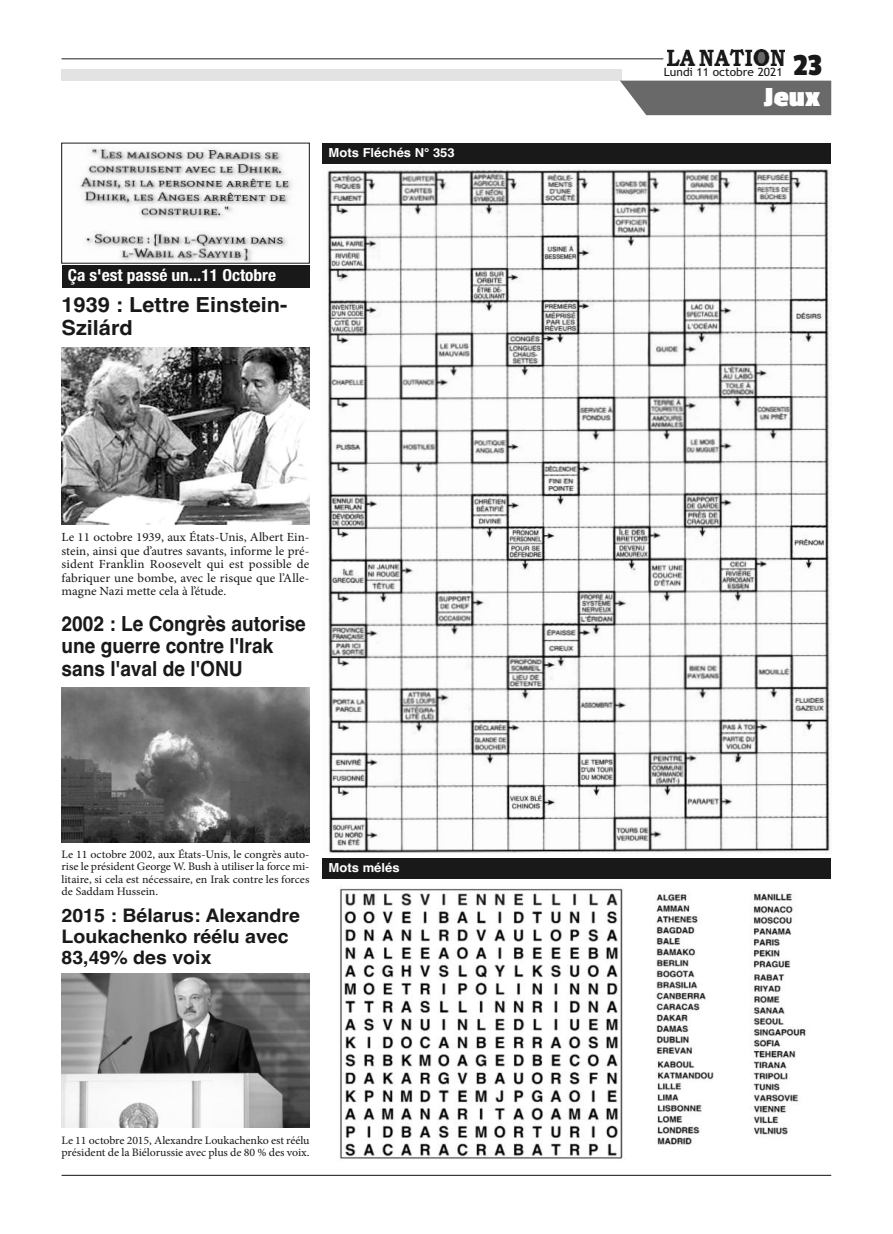
<style>
.page{position:relative;width:893px;height:1234px;background:#fff}
.page>*{position:absolute;margin:0;border:0;box-sizing:border-box;transform-origin:0 0}
.t1{font:32.1px "Passion One";color:#191919;scale:1.05 1}
.t2{font:700 28.95px "Passion One";color:#fff;scale:1.05 1}
.t3{font:700 20.7px/22.8px "Helvetica";color:#191919;scale:.92 1}
.t4{font:700 20.7px/22.8px "Helvetica";color:#191919;scale:1.05 1}
.t5{font:700 18.6px/20.7px "Helvetica";color:#191919;scale:1.05 1}
.t6{font:700 condensed 16.5px "Helvetica Neue";color:#fff;scale:1.05 1}
.t7{font:12.45px/13.5px "Minion Pro";color:#191919;text-align:justify;scale:1.05 1}
.t8{font:700 12.45px "Helvetica";color:#fff;scale:1.05 1}
.t9{font:11.4px/12.5px "Minion Pro";letter-spacing:-.005em;color:#191919;text-align:justify;scale:1.05 1}
.t10{font:11.4px "Trebuchet MS";color:#191919;scale:1.05 1}
</style>
<div class="page">
<hr style="left:62px;top:1174px;width:769px;height:1px;background:#191919">
<img style="left:667px;top:49px;width:117px;height:16px">
<hr style="left:62px;top:59px;width:601px;height:1px;background:#191919">
<div style="left:62px;top:69px;width:560px;height:11px;background:#e3e3e3"></div>
<div style="left:620px;top:81px;width:211px;height:34px;background:#696969"></div>
<div style="left:322px;top:143px;width:509px;height:20px;background:#191919"></div>
<div style="left:322px;top:857px;width:509px;height:21px;background:#191919"></div>
<div style="left:62px;top:265px;width:247px;height:22px;background:#191919"></div>
<img style="left:62px;top:347px;width:247px;height:177px">
<img style="left:62px;top:687px;width:247px;height:154px">
<img style="left:62px;top:973px;width:247px;height:154px">
<img style="left:80px;top:147px;width:212px;height:114px">
<img style="left:327px;top:169px;width:503px;height:684px">
<img style="left:340px;top:887px;width:466px;height:273px">
<p class="t8" style="left:329px;top:145px;width:122px">Mots Fléchés N° 353</p>
<p class="t8" style="left:433px;top:145px;width:15px">27</p>
<h3 class="t6" style="left:68px;top:261px;width:200px">Ça s'est passé un...11 Octobre</h3>
<h3 class="t4" style="left:62px;top:293px;width:216px">1939 : Lettre Einstein-<br>Szilárd</h3>
<p class="t7" style="left:62px;top:531px;width:238px">Le 11 octobre 1939, aux États-Unis, Albert Ein&shy;stein, ainsi que d’autres savants, informe le pré&shy;sident Franklin Roosevelt qui est possible de fabriquer une bombe, avec le risque que l’Alle&shy;magne Nazi mette cela à l’étude.</p>
<h3 class="t3" style="left:62px;top:612px;width:267px">2002 : Le Congrès autorise une guerre contre l'Irak sans l'aval de l'ONU</h3>
<p class="t9" style="left:62px;top:848px;width:238px">Le 11 octobre 2002, aux États-Unis, le congrès auto&shy;rise le président George W. Bush à utiliser la force mi&shy;litaire, si cela est nécessaire, en Irak contre les forces de Saddam Hussein.</p>
<h3 class="t5" style="left:62px;top:905px;width:228px">2015 : Bélarus: Alexandre<br>Loukachenko réélu avec<br>83,49% des voix</h3>
<p class="t8" style="left:329px;top:860px;width:69px">Mots mélés</p>
<p class="t9" style="left:62px;top:1134px;width:238px">Le 11 octobre 2015, Alexandre Loukachenko est réélu président de la Biélorussie avec plus de 80 % des voix.</p>
<h1 class="t1" style="left:793px;top:48px;width:28px">23</h1>
<p class="t10" style="left:664px;top:66px;width:115px">Lundi 11 octobre 2021</p>
<h2 class="t2" style="left:764px;top:82px;width:55px">Jeux</h2>
</div>
